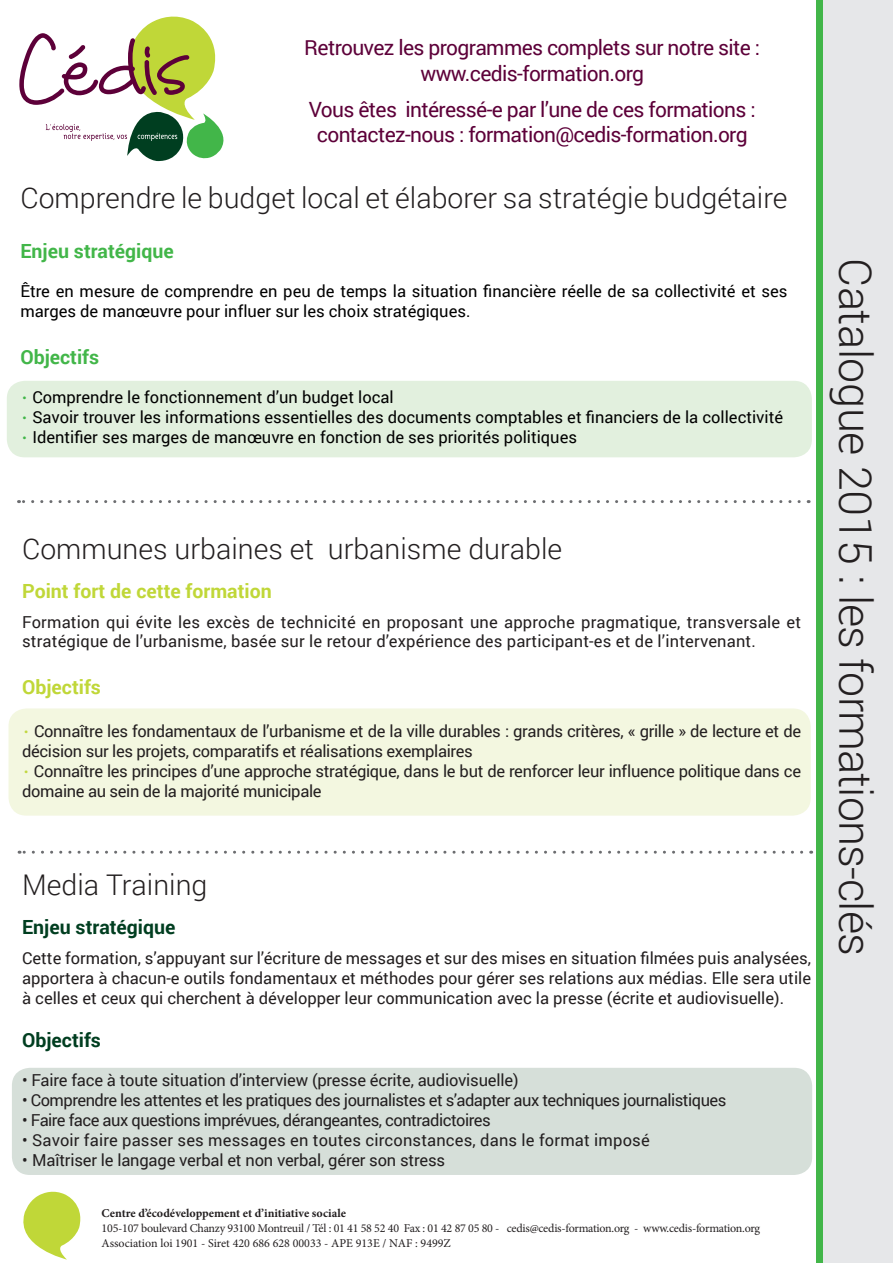
<style>
.page{position:relative;width:893px;height:1263px;background:#fff}
.page>*{position:absolute;margin:0;border:0;box-sizing:border-box;transform-origin:0 0}
.t1{font:300 45px "Roboto";letter-spacing:-.02em;color:#231f20}
.t2{font:300 28.5px "Roboto";color:#231f20}
.t3{font:21px/25.2px "Roboto";letter-spacing:-.03em;color:#5d0039;text-align:center}
.t4{font:700 19.5px "Roboto";color:#c0d738}
.t5{font:700 19.5px "Roboto";color:#003e20}
.t6{font:700 19.5px "Roboto";color:#42b649}
.t7{font:16.5px/19.8px "Roboto";letter-spacing:-.02em;color:#231f20}
.t8{font:16.5px/19.8px "Roboto";color:#000}
.t9{font:16.5px/19.8px "Roboto";letter-spacing:.01em;color:#231f20}
.t10{font:12px/15px "Minion Pro";letter-spacing:-.02em;color:#231f20}
.t11{font:700 12px "Minion Pro";color:#231f20}
.s1{font-family:"Century Schoolbook";font-size:13.5px;color:#42b649}
.s2{font-family:"Century Schoolbook";font-size:13.5px;color:#c2d83f}
</style>
<div class="page">
<div style="left:818px;top:0;width:75px;height:1263px;background:#e6e7e9"></div>
<div style="left:816px;top:0;width:7px;height:1263px;background:#42b649"></div>
<svg style="left:23px;top:1191px;width:58px;height:68px"></svg>
<svg style="left:19px;top:17px;width:204px;height:144px"></svg>
<div style="left:12px;top:1068px;width:800px;height:107px;background:#d6dfd9;border-radius:18px"></div>
<svg style="left:19px;top:851px;width:783px;height:3px"></svg>
<div style="left:9px;top:708px;width:802px;height:108px;background:#f3f7e0;border-radius:18px"></div>
<svg style="left:19px;top:500px;width:780px;height:3px"></svg>
<div style="left:7px;top:381px;width:805px;height:76px;background:#e2f0de;border-radius:18px"></div>
<p class="t3" style="left:304px;top:35px;width:457px">Retrouvez les programmes complets sur notre site : www.cedis-formation.org</p>
<p class="t3" style="left:309px;top:96px;width:449px">Vous êtes intéressé-e par l’une de ces formations : contactez-nous : formation@cedis-formation.org</p>
<h2 class="t2" style="left:20px;top:179px;width:769px">Comprendre le budget local et élaborer sa stratégie budgétaire</h2>
<p class="t6" style="left:20px;top:238px;width:155px">Enjeu stratégique</p>
<p class="t8" style="left:20px;top:281px;width:769px">Être en mesure de comprendre en peu de temps la situation financière réelle de sa collectivité et ses marges de manœuvre pour influer sur les choix stratégiques.</p>
<p class="t6" style="left:20px;top:343px;width:80px">Objectifs</p>
<p class="t8" style="left:20px;top:387px;width:375px"><span class="s1">•</span> Comprendre le fonctionnement d’un budget local</p>
<p class="t8" style="left:20px;top:407px;width:764px"><span class="s1">•</span> Savoir trouver les informations essentielles des documents comptables et financiers de la collectivité</p>
<p class="t8" style="left:20px;top:427px;width:558px"><span class="s1">•</span> Identifier ses marges de manœuvre en fonction de ses priorités politiques</p>
<h2 class="t2" style="left:22px;top:529px;width:541px">Communes urbaines et urbanisme durable</h2>
<p class="t4" style="left:22px;top:577px;width:251px">Point fort de cette formation</p>
<p class="t9" style="left:22px;top:611px;width:780px">Formation qui évite les excès de technicité en proposant une approche pragmatique, transversale et stratégique de l’urbanisme, basée sur le retour d’expérience des participant-es et de l’intervenant.</p>
<p class="t4" style="left:22px;top:673px;width:80px">Objectifs</p>
<p class="t7" style="left:22px;top:721px;width:780px"><span class="s2">•</span> Connaître les fondamentaux de l’urbanisme et de la ville durables : grands critères, « grille » de lecture et de décision sur les projets, comparatifs et réalisations exemplaires</p>
<p class="t7" style="left:22px;top:760px;width:780px"><span class="s2">•</span> Connaître les principes d’une approche stratégique, dans le but de renforcer leur influence politique dans ce domaine au sein de la majorité municipale</p>
<h2 class="t2" style="left:22px;top:865px;width:187px">Media Training</h2>
<p class="t5" style="left:22px;top:913px;width:155px">Enjeu stratégique</p>
<p class="t7" style="left:22px;top:947px;width:790px;text-align:justify">Cette formation, s’appuyant sur l’écriture de messages et sur des mises en situation filmées puis analysées, apportera à chacun-e outils fondamentaux et méthodes pour gérer ses relations aux médias. Elle sera utile à celles et ceux qui cherchent à développer leur communication avec la presse (écrite et audiovisuelle).</p>
<p class="t5" style="left:22px;top:1026px;width:80px">Objectifs</p>
<p class="t7" style="left:22px;top:1070px;width:498px">• Faire face à toute situation d’interview (presse écrite, audiovisuelle)</p>
<p class="t7" style="left:22px;top:1090px;width:706px">• Comprendre les attentes et les pratiques des journalistes et s’adapter aux techniques journalistiques</p>
<p class="t7" style="left:22px;top:1109px;width:470px">• Faire face aux questions imprévues, dérangeantes, contradictoires</p>
<p class="t9" style="left:22px;top:1129px;width:629px">• Savoir faire passer ses messages en toutes circonstances, dans le format imposé</p>
<p class="t7" style="left:22px;top:1149px;width:424px">• Maîtriser le langage verbal et non verbal, gérer son stress</p>
<p class="t11" style="left:102px;top:1205px;width:246px">Centre d’écodéveloppement et d’initiative sociale</p>
<p class="t10" style="left:102px;top:1221px;width:660px">105-107 boulevard Chanzy 93100 Montreuil / Tél : 01 41 58 52 40 Fax : 01 42 87 05 80 - cedis@cedis-formation.org - www.cedis-formation.org<br>Association loi 1901 - Siret 420 686 628 00033 - APE 913E / NAF : 9499Z</p>
<h1 class="t1" style="left:887px;top:258px;width:699px;rotate:90deg">Catalogue 2015 : les formations-clés</h1>
</div>
